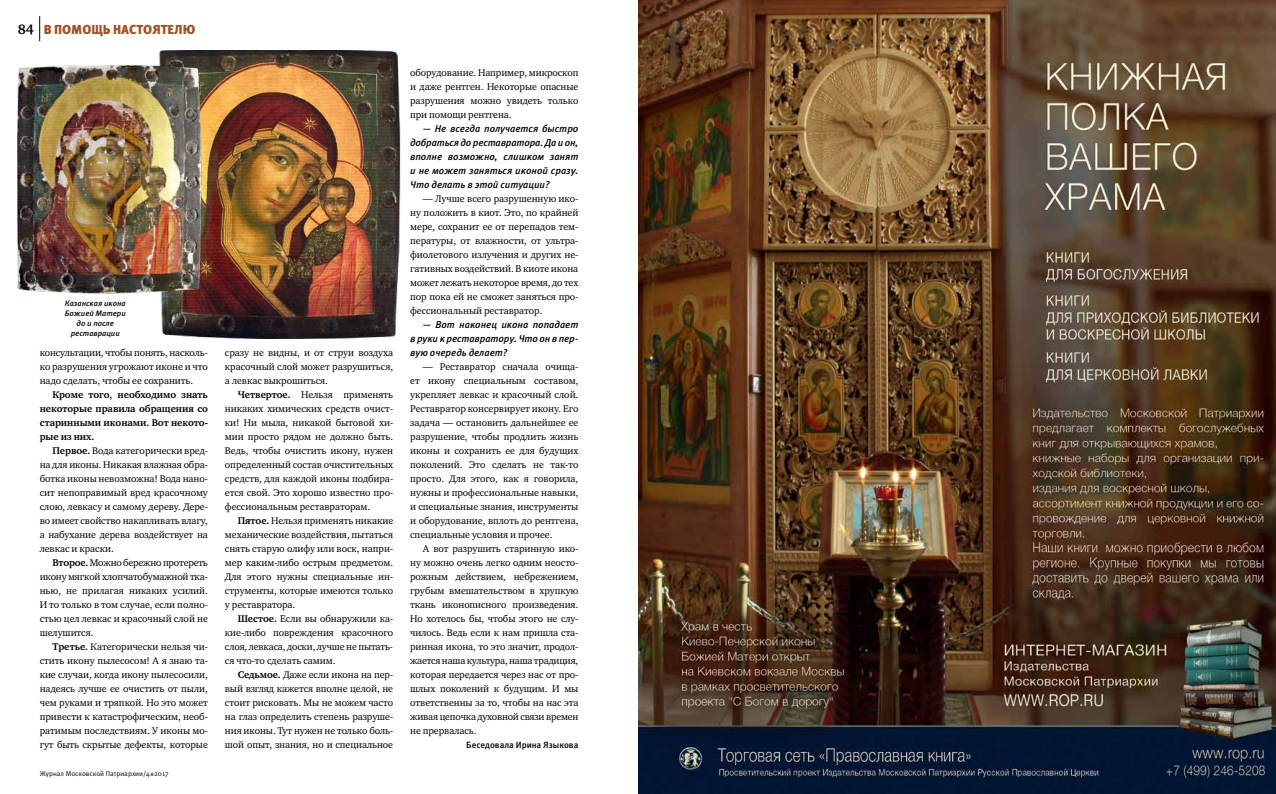
<style>
.page{position:relative;width:1276px;height:794px;background:#fff}
.page>*{position:absolute;margin:0;border:0;box-sizing:border-box;transform-origin:0 0}
.t1{font:900 13px "Meta Pro";letter-spacing:-.005em;color:#a15327}
.t2{font:10px/14px "Charter ITC";letter-spacing:-.005em;color:#000;text-align:justify}
.t3{font:italic 500 10px/14px "Meta Pro";letter-spacing:-.005em;color:#000;text-align:justify}
.t4{font:700 10px/14px "Charter ITC";letter-spacing:-.005em;color:#000;text-align:justify}
.t5{font:500 9px "Meta Pro";letter-spacing:-.005em;color:#000}
.t6{font:italic 500 8px/10px "Meta Pro";letter-spacing:-.005em;color:#000;text-align:center}
.t7{font:7px "Meta Pro";color:#000}
.s1{font-family:"Charter ITC";font-weight:700;font-size:14px;color:#000}
.s2{font-weight:700}
</style>
<div class="page">
<svg style="left:39px;top:16px;width:1px;height:25px"></svg>
<svg style="left:150px;top:772px;width:4px;height:4px"></svg>
<img style="left:159px;top:51px;width:242px;height:287px">
<img style="left:17px;top:62px;width:184px;height:231px">
<img style="left:638px;top:0;width:638px;height:794px">
<h1 class="t1" style="left:18px;top:21px;width:179px"><span class="s1">84</span> В ПОМОЩЬ НАСТОЯТЕЛЮ</h1>
<p class="t6" style="left:65px;top:298px;width:63px">Казанская икона<br>Божией Матери до и после реставрации</p>
<p class="t2" style="left:40px;top:345px;width:170px">консультации, чтобы понять, насколь&shy;ко разрушения угрожают иконе и что надо сделать, чтобы ее сохранить.</p>
<p class="t4" style="left:40px;top:388px;width:170px;text-indent:13px">Кроме того, необходимо знать некоторые правила обращения со старинными иконами. Вот некото&shy;рые из них.</p>
<p class="t2" style="left:40px;top:443px;width:170px;text-indent:13px"><span class="s2">Первое.</span> Вода категорически вред&shy;на для иконы. Никакая влажная обра&shy;ботка иконы невозможна! Вода нано&shy;сит непоправимый вред красочному слою, левкасу и самому дереву. Дере&shy;во имеет свойство накапливать влагу, а набухание дерева воздействует на левкас и краски.</p>
<p class="t2" style="left:40px;top:555px;width:170px;text-indent:13px"><span class="s2">Второе.</span> Можно бережно протереть икону мягкой хлопчатобумажной тка&shy;нью, не прилагая никаких усилий.<br>И то только в том случае, если полно&shy;стью цел левкас и красочный слой не шелушится.</p>
<p class="t2" style="left:40px;top:639px;width:170px;text-indent:13px"><span class="s2">Третье.</span> Категорически нельзя чи&shy;стить икону пылесосом! А я знаю та&shy;кие случаи, когда икону пылесосили, надеясь лучше ее очистить от пыли, чем руками и тряпкой. Но это может привести к катастрофическим, необ&shy;ратимым последствиям. У иконы мо&shy;гут быть скрытые дефекты, которые</p>
<p class="t7" style="left:40px;top:769px;width:130px">Журнал Московской Патриархии/4 2017</p>
<p class="t2" style="left:225px;top:345px;width:170px">сразу не видны, и от струи воздуха красочный слой может разрушиться, а левкас выкрошиться.</p>
<p class="t2" style="left:225px;top:387px;width:170px;text-indent:13px"><span class="s2">Четвертое.</span> Нельзя применять никаких химических средств очист&shy;ки! Ни мыла, никакой бытовой хи&shy;мии просто рядом не должно быть.<br>Ведь, чтобы очистить икону, нужен определенный состав очистительных средств, для каждой иконы подбира&shy;ется свой. Это хорошо известно про&shy;фессиональным реставраторам.</p>
<p class="t2" style="left:225px;top:513px;width:170px;text-indent:13px"><span class="s2">Пятое.</span> Нельзя применять никакие механические воздействия, пытаться снять старую олифу или воск, напри&shy;мер каким-либо острым предметом.<br>Для этого нужны специальные ин&shy;струменты, которые имеются только у реставратора.</p>
<p class="t2" style="left:225px;top:611px;width:170px;text-indent:13px"><span class="s2">Шестое.</span> Если вы обнаружили ка&shy;кие-либо повреждения красочного слоя, левкаса, доски, лучше не пытать&shy;ся что-то сделать самим.</p>
<p class="t2" style="left:225px;top:667px;width:170px;text-indent:13px"><span class="s2">Седьмое.</span> Даже если икона на пер&shy;вый взгляд кажется вполне целой, не стоит рисковать. Мы не можем часто на глаз определить степень разруше&shy;ния иконы. Тут нужен не только боль&shy;шой опыт, знания, но и специальное</p>
<p class="t2" style="left:410px;top:65px;width:170px">оборудование. Например, микроскоп и даже рентген. Некоторые опасные разрушения можно увидеть только при помощи рентгена.</p>
<p class="t3" style="left:410px;top:122px;width:170px;text-indent:13px">— Не всегда получается быстро добраться до реставратора. Да и он, вполне возможно, слишком занят и не может заняться иконой сразу.<br>Что делать в этой ситуации?</p>
<p class="t2" style="left:410px;top:191px;width:170px;text-indent:13px">— Лучше всего разрушенную ико&shy;ну положить в киот. Это, по крайней мере, сохранит ее от перепадов тем&shy;пературы, от влажности, от ультра&shy;фиолетового излучения и других не&shy;гативных воздействий. В киоте икона может лежать некоторое время, до тех пор пока ей не сможет заняться про&shy;фессиональный реставратор.</p>
<p class="t3" style="left:410px;top:318px;width:170px;text-indent:13px">— Вот наконец икона попадает в руки к реставратору. Что он в пер&shy;вую очередь делает?</p>
<p class="t2" style="left:410px;top:359px;width:170px;text-indent:13px">— Реставратор сначала очища&shy;ет икону специальным составом, укрепляет левкас и красочный слой.<br>Реставратор консервирует икону. Его задача — остановить дальнейшее ее разрушение, чтобы продлить жизнь иконы и сохранить ее для будущих поколений. Это сделать не так-то просто. Для этого, как я говорила, нужны и профессиональные навыки, и специальные знания, инструменты и оборудование, вплоть до рентгена, специальные условия и прочее.</p>
<p class="t2" style="left:410px;top:541px;width:170px;text-indent:13px">А вот разрушить старинную ико&shy;ну можно очень легко одним неосто&shy;рожным действием, небрежением, грубым вмешательством в хрупкую ткань иконописного произведения.<br>Но хотелось бы, чтобы этого не слу&shy;чилось. Ведь если к нам пришла ста&shy;ринная икона, то это значит, продол&shy;жается наша культура, наша традиция, которая передается через нас от про&shy;шлых поколений к будущим. И мы ответственны за то, чтобы на нас эта живая цепочка духовной связи времен не прервалась.</p>
<p class="t5" style="left:466px;top:739px;width:114px">Беседовала Ирина Языкова</p>
</div>
